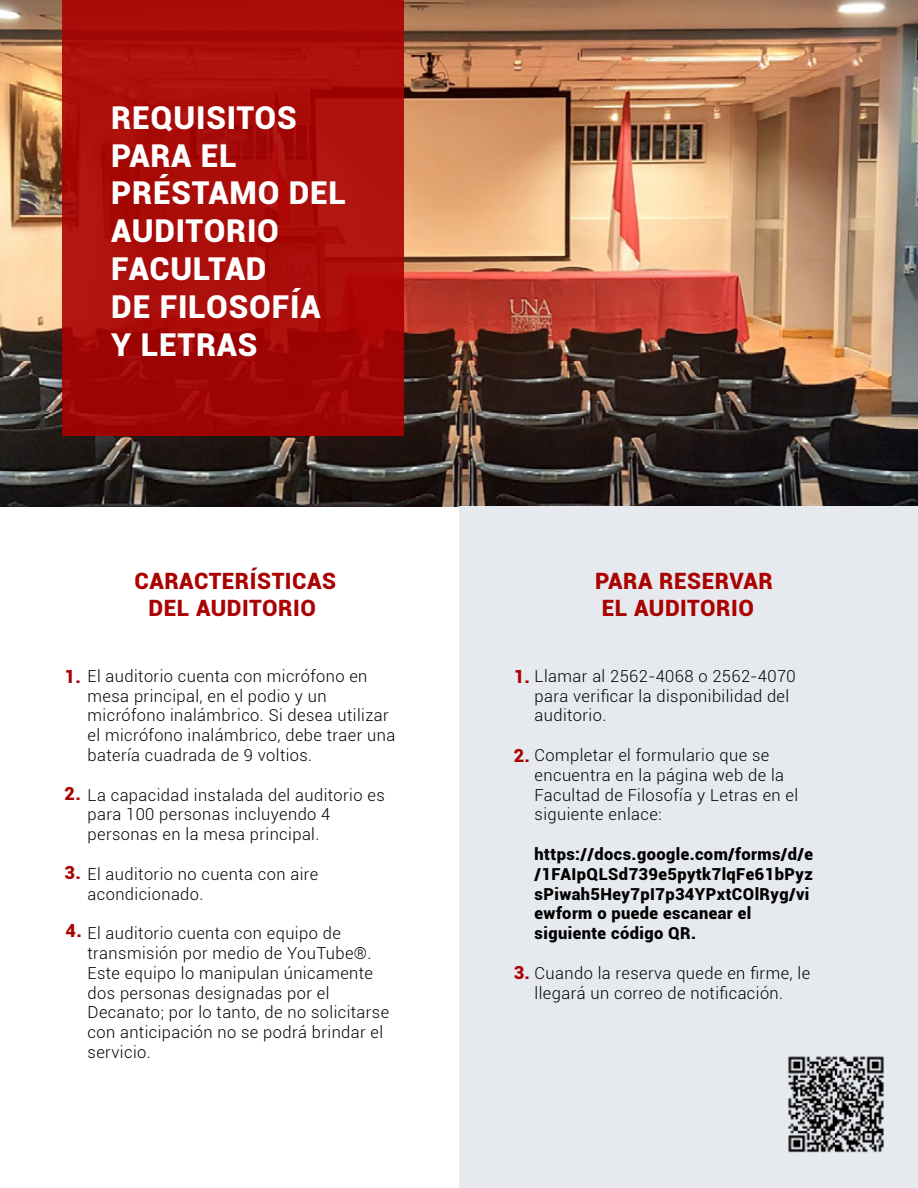
<style>
.page{position:relative;width:918px;height:1188px;background:#fff}
.page>*{position:absolute;margin:0;border:0;box-sizing:border-box;transform-origin:0 0}
.t1{font:900 31.5px/37.8px "Roboto";letter-spacing:.025em;color:#fff}
.t2{font:900 22.5px/27px "Roboto";letter-spacing:.025em;color:#aa0101;text-align:center}
.t3{font:900 18px "Roboto";color:#aa0101}
.t4{font:300 16.5px/19.8px "Roboto";letter-spacing:.025em;color:#000}
.t5{font:900 16.5px/19.8px "Roboto";letter-spacing:.025em;color:#000}
.s1{font-weight:900;font-size:18px;color:#aa0101}
</style>
<div class="page">
<img style="left:0;top:0;width:918px;height:507px">
<div style="left:63px;top:0;width:341px;height:436px;background:linear-gradient(to right,#a70c09,#a90c08)"></div>
<div style="left:459px;top:507px;width:459px;height:681px;background:#e6e9ed"></div>
<img style="left:788px;top:1056px;width:96px;height:97px">
<h1 class="t1" style="left:111px;top:97px;width:236px">REQUISITOS<br>PARA EL<br>PRÉSTAMO DEL<br>AUDITORIO<br>FACULTAD<br>DE FILOSOFÍA<br>Y LETRAS</h1>
<h2 class="t2" style="left:135px;top:567px;width:203px">CARACTERÍSTICAS<br>DEL AUDITORIO</h2>
<p class="t4" style="left:88px;top:665px;width:309px">El auditorio cuenta con micrófono en mesa principal, en el podio y un micrófono inalámbrico. Si desea utilizar el micrófono inalámbrico, debe traer una batería cuadrada de 9 voltios.</p>
<p class="t4" style="left:88px;top:784px;width:299px;text-indent:-23px"><span class="s1">2.</span> La capacidad instalada del auditorio es para 100 personas incluyendo 4 personas en la mesa principal.</p>
<p class="t4" style="left:88px;top:863px;width:232px;text-indent:-23px"><span class="s1">3.</span> El auditorio no cuenta con aire acondicionado.</p>
<p class="t4" style="left:88px;top:923px;width:303px">El auditorio cuenta con equipo de transmisión por medio de YouTube®.<br>Este equipo lo manipulan únicamente dos personas designadas por el<br>Decanato; por lo tanto, de no solicitarse con anticipación no se podrá brindar el servicio.</p>
<p class="t3" style="left:64px;top:664px;width:18px">1.</p>
<p class="t3" style="left:65px;top:917px;width:18px">4.</p>
<h2 class="t2" style="left:595px;top:567px;width:179px;text-align:left">PARA RESERVAR<br>EL AUDITORIO</h2>
<p class="t4" style="left:535px;top:665px;width:263px;text-indent:-21px"><span class="s1">1.</span> Llamar al 2562-4068 o 2562-4070 para verificar la disponibilidad del auditorio.</p>
<p class="t4" style="left:535px;top:745px;width:265px;text-indent:-21px"><span class="s1">2.</span> Completar el formulario que se encuentra en la página web de la<br>Facultad de Filosofía y Letras en el siguiente enlace:</p>
<p class="t5" style="left:535px;top:844px;width:280px">https://docs.google.com/forms/d/e /1FAIpQLSd739e5pytk7lqFe61bPyz sPiwah5Hey7pI7p34YPxtCOlRyg/vi ewform o puede escanear el siguiente código QR.</p>
<p class="t4" style="left:514px;top:962px;width:298px;text-align:center"><span class="s1">3.</span> Cuando la reserva quede en firme, le llegará un correo de notificación.</p>
</div>
